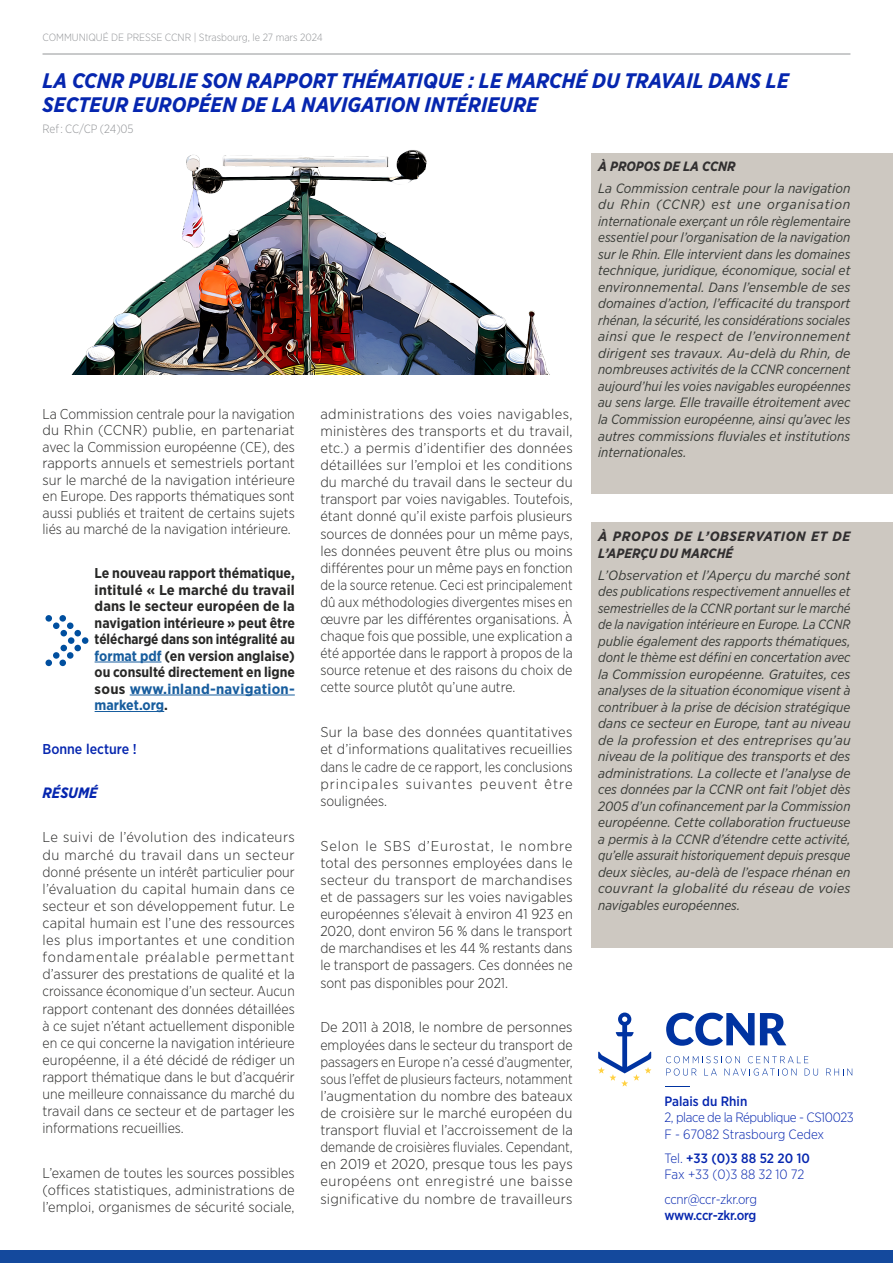
<style>
.page{position:relative;width:893px;height:1263px;background:#fff}
.page>*{position:absolute;margin:0;border:0;box-sizing:border-box;transform-origin:0 0}
.Texte_courant_light{font:italic 700 21px/24px "Gotham Narrow";color:#0626af}
.Texte_courant_light-2{font:italic 700 15px "Gotham Narrow";color:#0626af}
.Texte_courant_light-3{font:300 14.25px/17.1px "Gotham Narrow";color:#282827;text-align:justify;scale:1.05 1}
.Texte_courant_light-4{font:300 14.25px/16.5px "Gotham Narrow";color:#282827;text-align:justify}
.Texte_courant_light-5{font:300 14.25px/17.1px "Gotham Narrow";color:#282827;text-align:justify;scale:1.04 1}
.Texte_courant_light-6{font:700 14.25px/16.5px "Gotham Narrow";color:#282827;text-align:justify}
.Texte_courant_light-7{font:500 14.25px "Gotham Narrow";color:#0626af}
.Texte_courant_light-8{font:italic 13.5px/16.5px "Gotham Narrow";letter-spacing:.005em;color:#373a36;text-align:justify;scale:1.05 1}
.Texte_courant_light-9{font:italic 13.5px/16.5px "Gotham Narrow";letter-spacing:.005em;color:#373a36;text-align:justify}
.t1{font:300 13.5px/16.2px "Gotham Narrow";letter-spacing:-.025em;color:#0626af}
.Texte_courant_light-10{font:italic 700 13.5px/16.5px "Gotham Narrow";letter-spacing:.04em;color:#312f30;scale:1.05 1}
.t2{font:300 13.5px "Gotham Narrow";color:#0626af}
.t3{font:500 13.5px "Gotham Narrow";color:#0626af}
.Texte_courant_light-11{font:italic 700 13.5px "Gotham Narrow";color:#312f30}
.Texte_courant_light-12{font:300 12px "Gotham Narrow";letter-spacing:-.005em;color:#939598}
.t4{font:300 10.5px "Gotham Narrow";color:#939598}
.s1{color:#175d9e}
.s2{font-weight:500}
.s3{font-weight:300}
</style>
<div class="page">
<hr style="left:43px;top:54px;width:807px;height:1px;background:#939598">
<img style="left:72px;top:150px;width:477px;height:224px">
<div style="left:591px;top:522px;width:302px;height:425px;background:#cdc8c1"></div>
<div style="left:0;top:1250px;width:893px;height:13px;background:#14499d"></div>
<hr style="left:95px;top:662px;width:66px;height:1px;background:#175d9e">
<hr style="left:130px;top:695px;width:165px;height:1px;background:#175d9e">
<hr style="left:95px;top:711px;width:69px;height:1px;background:#175d9e">
<div style="left:591px;top:153px;width:302px;height:341px;background:#cdc8c1"></div>
<div style="left:59px;top:659px;width:7px;height:7px;background:#004f9f;border-radius:50%"></div>
<div style="left:59px;top:615px;width:7px;height:7px;background:#004f9f;border-radius:50%"></div>
<div style="left:74px;top:630px;width:7px;height:6px;background:#004f9f;border-radius:50%"></div>
<div style="left:74px;top:645px;width:7px;height:6px;background:#004f9f;border-radius:50%"></div>
<div style="left:67px;top:652px;width:7px;height:7px;background:#004f9f;border-radius:50%"></div>
<div style="left:67px;top:622px;width:7px;height:7px;background:#004f9f;border-radius:50%"></div>
<div style="left:82px;top:637px;width:6px;height:7px;background:#004f9f;border-radius:50%"></div>
<div style="left:45px;top:659px;width:7px;height:7px;background:#004f9f;border-radius:50%"></div>
<div style="left:45px;top:615px;width:7px;height:7px;background:#004f9f;border-radius:50%"></div>
<div style="left:60px;top:630px;width:7px;height:6px;background:#004f9f;border-radius:50%"></div>
<div style="left:60px;top:645px;width:7px;height:6px;background:#004f9f;border-radius:50%"></div>
<div style="left:53px;top:652px;width:7px;height:7px;background:#004f9f;border-radius:50%"></div>
<div style="left:53px;top:622px;width:7px;height:7px;background:#004f9f;border-radius:50%"></div>
<div style="left:68px;top:637px;width:6px;height:7px;background:#004f9f;border-radius:50%"></div>
<svg style="left:598px;top:1012px;width:53px;height:74px"></svg>
<svg style="left:666px;top:1013px;width:120px;height:33px"></svg>
<svg style="left:666px;top:1056px;width:152px;height:20px"></svg>
<svg style="left:826px;top:1068px;width:26px;height:7px"></svg>
<p class="t4" style="left:43px;top:30px;width:282px">COMMUNIQUÉ DE PRESSE CCNR | Strasbourg, le 27 mars 2024</p>
<p class="Texte_courant_light" style="left:43px;top:69px;width:748px">LA CCNR PUBLIE SON RAPPORT THÉMATIQUE : LE MARCHÉ DU TRAVAIL DANS LE<br>SECTEUR EUROPÉEN DE LA NAVIGATION INTÉRIEURE</p>
<p class="Texte_courant_light-12" style="left:43px;top:122px;width:93px">Ref : CC/CP (24)05</p>
<p class="Texte_courant_light-4" style="left:43px;top:405px;width:254px">La Commission centrale pour la navigation du Rhin (CCNR) publie, en partenariat avec la Commission européenne (CE), des rapports annuels et semestriels portant sur le marché de la navigation intérieure en Europe. Des rapports thématiques sont aussi publiés et traitent de certains sujets liés au marché de la navigation intérieure.</p>
<p class="Texte_courant_light-6" style="left:95px;top:565px;width:202px">Le nouveau rapport thématique, intitulé « Le marché du travail dans le secteur européen de la navigation intérieure » peut être téléchargé dans son intégralité au <span class="s1">format pdf</span> (en version anglaise) ou consulté directement en ligne sous <span class="s1">www.inland-navigation&shy;market.org</span>.</p>
<p class="Texte_courant_light-7" style="left:43px;top:740px;width:96px">Bonne lecture !</p>
<p class="Texte_courant_light-2" style="left:43px;top:783px;width:57px">RÉSUMÉ</p>
<p class="Texte_courant_light-3" style="left:43px;top:828px;width:242px">Le suivi de l’évolution des indicateurs du marché du travail dans un secteur donné présente un intérêt particulier pour l’évaluation du capital humain dans ce secteur et son développement futur. Le capital humain est l’une des ressources les plus importantes et une condition fondamentale préalable permettant d’assurer des prestations de qualité et la croissance économique d’un secteur. Aucun rapport contenant des données détaillées à ce sujet n’étant actuellement disponible en ce qui concerne la navigation intérieure européenne, il a été décidé de rédiger un rapport thématique dans le but d’acquérir une meilleure connaissance du marché du travail dans ce secteur et de partager les informations recueillies.</p>
<p class="Texte_courant_light-4" style="left:43px;top:1164px;width:254px;line-height:17.1px">L’examen de toutes les sources possibles (offices statistiques, administrations de l’emploi, organismes de sécurité sociale,</p>
<p class="Texte_courant_light-3" style="left:320px;top:405px;width:242px">administrations des voies navigables, ministères des transports et du travail, etc.) a permis d’identifier des données détaillées sur l’emploi et les conditions du marché du travail dans le secteur du transport par voies navigables. Toutefois, étant donné qu’il existe parfois plusieurs sources de données pour un même pays, les données peuvent être plus ou moins différentes pour un même pays en fonction de la source retenue. Ceci est principalement dû aux méthodologies divergentes mises en œuvre par les différentes organisations. À chaque fois que possible, une explication a été apportée dans le rapport à propos de la source retenue et des raisons du choix de cette source plutôt qu’une autre.</p>
<p class="Texte_courant_light-3" style="left:320px;top:723px;width:242px">Sur la base des données quantitatives et d’informations qualitatives recueillies dans le cadre de ce rapport, les conclusions principales suivantes peuvent être soulignées.</p>
<p class="Texte_courant_light-3" style="left:320px;top:837px;width:242px">Selon le SBS d’Eurostat, le nombre total des personnes employées dans le secteur du transport de marchandises et de passagers sur les voies navigables européennes s’élevait à environ 41 923 en 2020, dont environ 56 % dans le transport de marchandises et les 44 % restants dans le transport de passagers. Ces données ne sont pas disponibles pour 2021.</p>
<p class="Texte_courant_light-5" style="left:320px;top:1018px;width:244px">De 2011 à 2018, le nombre de personnes employées dans le secteur du transport de passagers en Europe n’a cessé d’augmenter, sous l’effet de plusieurs facteurs, notamment l’augmentation du nombre des bateaux de croisière sur le marché européen du transport fluvial et l’accroissement de la demande de croisières fluviales. Cependant, en 2019 et 2020, presque tous les pays européens ont enregistré une baisse significative du nombre de travailleurs</p>
<p class="Texte_courant_light-11" style="left:598px;top:158px;width:139px">À PROPOS DE LA CCNR</p>
<p class="Texte_courant_light-9" style="left:598px;top:180px;width:254px">La Commission centrale pour la navigation du Rhin (CCNR) est une organisation internationale exerçant un rôle règlementaire essentiel pour l’organisation de la navigation sur le Rhin. Elle intervient dans les domaines technique, juridique, économique, social et environnemental. Dans l’ensemble de ses domaines d’action, l’efficacité du transport rhénan, la sécurité, les considérations sociales ainsi que le respect de l’environnement dirigent ses travaux. Au-delà du Rhin, de nombreuses activités de la CCNR concernent aujourd’hui les voies navigables européennes au sens large. Elle travaille étroitement avec la Commission européenne, ainsi qu’avec les autres commissions fluviales et institutions internationales.</p>
<p class="Texte_courant_light-10" style="left:598px;top:528px;width:242px">À PROPOS DE L’OBSERVATION ET DE<br>L’APERÇU DU MARCHÉ</p>
<p class="Texte_courant_light-8" style="left:598px;top:566px;width:242px">L’Observation et l’Aperçu du marché sont des publications respectivement annuelles et semestrielles de la CCNR portant sur le marché de la navigation intérieure en Europe. La CCNR publie également des rapports thématiques, dont le thème est défini en concertation avec la Commission européenne. Gratuites, ces analyses de la situation économique visent à contribuer à la prise de décision stratégique dans ce secteur en Europe, tant au niveau de la profession et des entreprises qu’au niveau de la politique des transports et des administrations. La collecte et l’analyse de ces données par la CCNR ont fait l’objet dès 2005 d’un cofinancement par la Commission européenne. Cette collaboration fructueuse a permis à la CCNR d’étendre cette activité, qu’elle assurait historiquement depuis presque deux siècles, au-delà de l’espace rhénan en couvrant la globalité du réseau de voies navigables européennes.</p>
<p class="t1" style="left:664px;top:1093px;width:191px"><span class="s2">Palais du Rhin<br></span>2, place de la République - CS10023</p>
<p class="t2" style="left:664px;top:1125px;width:161px">F - 67082 Strasbourg Cedex</p>
<p class="t3" style="left:664px;top:1150px;width:147px"><span class="s3">Tel.</span> +33 (0)3 88 52 20 10</p>
<p class="t2" style="left:664px;top:1166px;width:141px">Fax +33 (0)3 88 32 10 72</p>
<p class="t1" style="left:664px;top:1191px;width:94px">ccnr@ccr-zkr.org <span class="s2">www.ccr-zkr.org</span></p>
</div>
